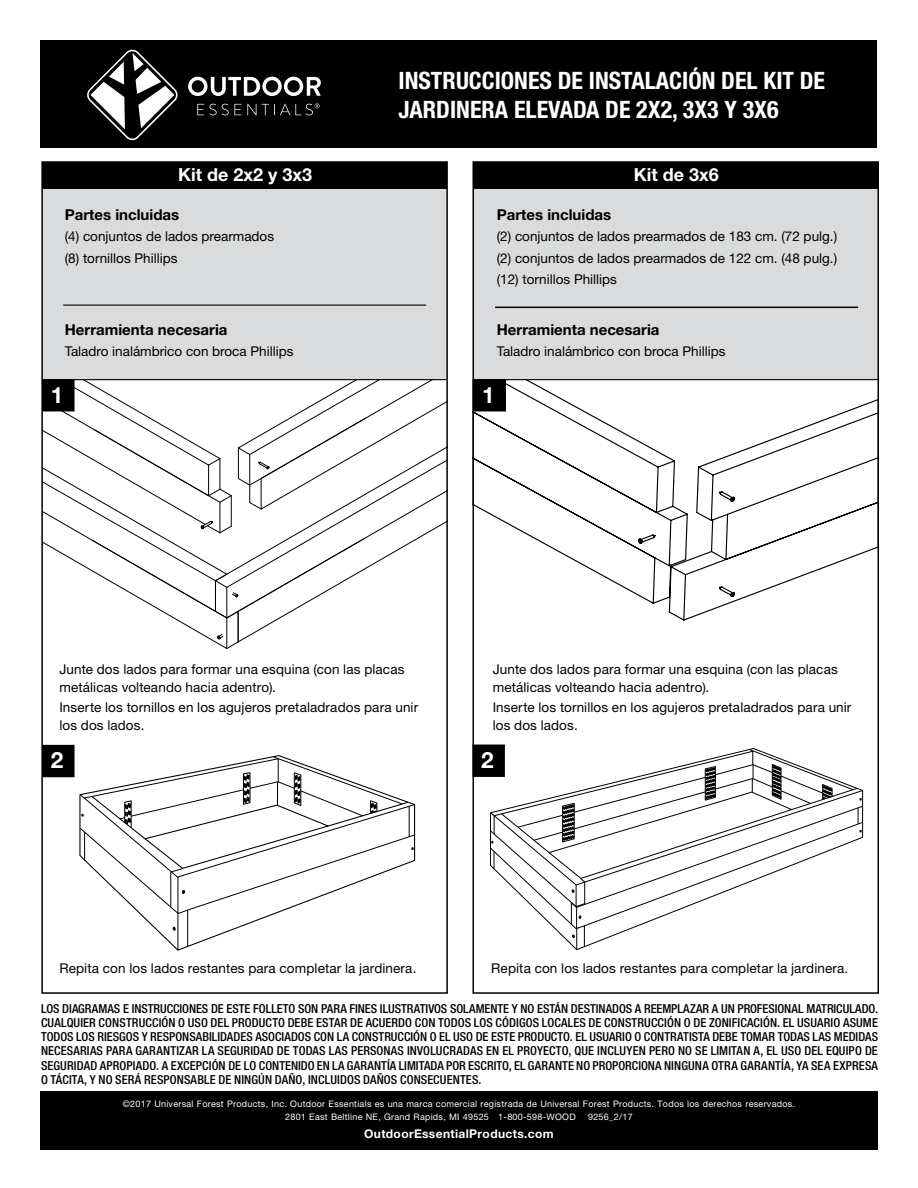
<style>
.page{position:relative;width:918px;height:1188px;background:#fff}
.page>*{position:absolute;margin:0;border:0;box-sizing:border-box;transform-origin:0 0}
.t1{font:700 condensed 24px/28.8px "Helvetica Neue LT Std";color:#fff}
.t2{font:700 22.5px "Helvetica Neue LT Std";color:#fff}
.t3{font:700 18px "Helvetica Neue LT Std";color:#fff}
.t4{font:700 15px "Helvetica Neue LT Std";color:#000}
.t5{font:13.5px/18px "Helvetica Neue LT Std";letter-spacing:.01em;color:#000}
.t6{font:500 condensed 12.3px/14.2px "Helvetica Neue LT Std";letter-spacing:.01em;color:#000;text-align:justify}
.t7{font:700 12px "Helvetica Neue LT Std";letter-spacing:.03em;color:#fff}
.t8{font:9px/13.5px "Helvetica Neue LT Std";letter-spacing:.03em;color:#fff}
</style>
<div class="page">
<div style="left:40px;top:40px;width:837px;height:108px;background:#000"></div>
<div style="left:41px;top:1091px;width:837px;height:59px;background:#000"></div>
<div style="left:42px;top:173px;width:405px;height:207px;background:#dadbdc"></div>
<div style="left:473px;top:173px;width:405px;height:206px;background:#dadbdc"></div>
<div style="left:42px;top:162px;width:405px;height:27px;background:#000"></div>
<div style="left:473px;top:162px;width:405px;height:27px;background:#000"></div>
<hr style="left:63px;top:305px;width:363px;height:1px;background:#000">
<hr style="left:495px;top:307px;width:363px;height:1px;background:#000">
<svg style="left:80px;top:756px;width:335px;height:195px"></svg>
<svg style="left:490px;top:749px;width:373px;height:201px"></svg>
<svg style="left:44px;top:380px;width:401px;height:269px"></svg>
<svg style="left:87px;top:49px;width:91px;height:92px"></svg>
<svg style="left:188px;top:77px;width:133px;height:19px"></svg>
<svg style="left:197px;top:104px;width:44px;height:11px"></svg>
<svg style="left:247px;top:104px;width:9px;height:11px"></svg>
<svg style="left:262px;top:103px;width:57px;height:12px"></svg>
<hr style="left:42px;top:379px;width:404px;height:1px;background:#000">
<hr style="left:474px;top:379px;width:404px;height:1px;background:#000">
<div style="left:41px;top:161px;width:407px;height:833px;border:2px solid #000"></div>
<svg style="left:473px;top:380px;width:404px;height:242px"></svg>
<div style="left:43px;top:380px;width:31px;height:31px;background:#000"></div>
<div style="left:42px;top:379px;width:33px;height:32px;border:2px solid #000"></div>
<div style="left:43px;top:746px;width:31px;height:30px;background:#000"></div>
<div style="left:42px;top:745px;width:33px;height:32px;border:2px solid #000"></div>
<div style="left:474px;top:380px;width:31px;height:31px;background:#000"></div>
<div style="left:473px;top:745px;width:31px;height:31px;background:#000"></div>
<div style="left:472px;top:745px;width:33px;height:32px;border:2px solid #000"></div>
<h1 class="t1" style="left:399px;top:66px;width:428px">INSTRUCCIONES DE INSTALACIÓN DEL KIT DE<br>JARDINERA ELEVADA DE 2X2, 3X3 Y 3X6</h1>
<h3 class="t3" style="left:178px;top:164px;width:136px">Kit de 2x2 y 3x3</h3>
<h3 class="t3" style="left:634px;top:164px;width:86px">Kit de 3x6</h3>
<p class="t4" style="left:65px;top:205px;width:116px">Partes incluidas</p>
<p class="t5" style="left:65px;top:226px;width:211px;line-height:21.5px">(4) conjuntos de lados prearmados (8) tornillos Phillips</p>
<p class="t4" style="left:497px;top:205px;width:116px">Partes incluidas</p>
<p class="t5" style="left:497px;top:226px;width:342px;line-height:21.5px;text-align:justify">(2) conjuntos de lados prearmados de 183 cm. (72 pulg.) (2) conjuntos de lados prearmados de 122 cm. (48 pulg.) (12) tornillos Phillips</p>
<p class="t4" style="left:65px;top:320px;width:164px">Herramienta necesaria</p>
<p class="t5" style="left:65px;top:342px;width:230px">Taladro inalámbrico con broca Phillips</p>
<p class="t4" style="left:497px;top:320px;width:164px">Herramienta necesaria</p>
<p class="t5" style="left:497px;top:342px;width:230px">Taladro inalámbrico con broca Phillips</p>
<h2 class="t2" style="left:51px;top:381px;width:14px">1</h2>
<h2 class="t2" style="left:482px;top:381px;width:14px">1</h2>
<p class="t5" style="left:59px;top:660px;width:347px">Junte dos lados para formar una esquina (con las placas metálicas volteando hacia adentro).</p>
<p class="t5" style="left:59px;top:698px;width:360px">Inserte los tornillos en los agujeros pretaladrados para unir los dos lados.</p>
<h2 class="t2" style="left:51px;top:747px;width:14px">2</h2>
<p class="t5" style="left:493px;top:660px;width:347px">Junte dos lados para formar una esquina (con las placas metálicas volteando hacia adentro).</p>
<p class="t5" style="left:493px;top:698px;width:360px">Inserte los tornillos en los agujeros pretaladrados para unir los dos lados.</p>
<h2 class="t2" style="left:481px;top:746px;width:14px">2</h2>
<p class="t5" style="left:59px;top:959px;width:359px">Repita con los lados restantes para completar la jardinera.</p>
<p class="t5" style="left:491px;top:959px;width:359px">Repita con los lados restantes para completar la jardinera.</p>
<p class="t6" style="left:41px;top:1001px;width:839px">LOS DIAGRAMAS E INSTRUCCIONES DE ESTE FOLLETO SON PARA FINES ILUSTRATIVOS SOLAMENTE Y NO ESTÁN DESTINADOS A REEMPLAZAR A UN PROFESIONAL MATRICULADO.<br>CUALQUIER CONSTRUCCIÓN O USO DEL PRODUCTO DEBE ESTAR DE ACUERDO CON TODOS LOS CÓDIGOS LOCALES DE CONSTRUCCIÓN O DE ZONIFICACIÓN. EL USUARIO ASUME TODOS LOS RIESGOS Y RESPONSABILIDADES ASOCIADOS CON LA CONSTRUCCIÓN O EL USO DE ESTE PRODUCTO. EL USUARIO O CONTRATISTA DEBE TOMAR TODAS LAS MEDIDAS NECESARIAS PARA GARANTIZAR LA SEGURIDAD DE TODAS LAS PERSONAS INVOLUCRADAS EN EL PROYECTO, QUE INCLUYEN PERO NO SE LIMITAN A, EL USO DEL EQUIPO DE SEGURIDAD APROPIADO. A EXCEPCIÓN DE LO CONTENIDO EN LA GARANTÍA LIMITADA POR ESCRITO, EL GARANTE NO PROPORCIONA NINGUNA OTRA GARANTÍA, YA SEA EXPRESA O TÁCITA, Y NO SERÁ RESPONSABLE DE NINGÚN DAÑO, INCLUIDOS DAÑOS CONSECUENTES.</p>
<p class="t8" style="left:285px;top:1097px;width:512px;text-indent:-162px">©2017 Universal Forest Products, Inc. Outdoor Essentials es una marca comercial registrada de Universal Forest Products. Todos los derechos reservados.<br>2801 East Beltline NE, Grand Rapids, MI 49525 1-800-598-WOOD</p>
<p class="t8" style="left:588px;top:1110px;width:46px">9256_2/17</p>
<p class="t7" style="left:364px;top:1127px;width:191px">OutdoorEssentialProducts.com</p>
</div>
